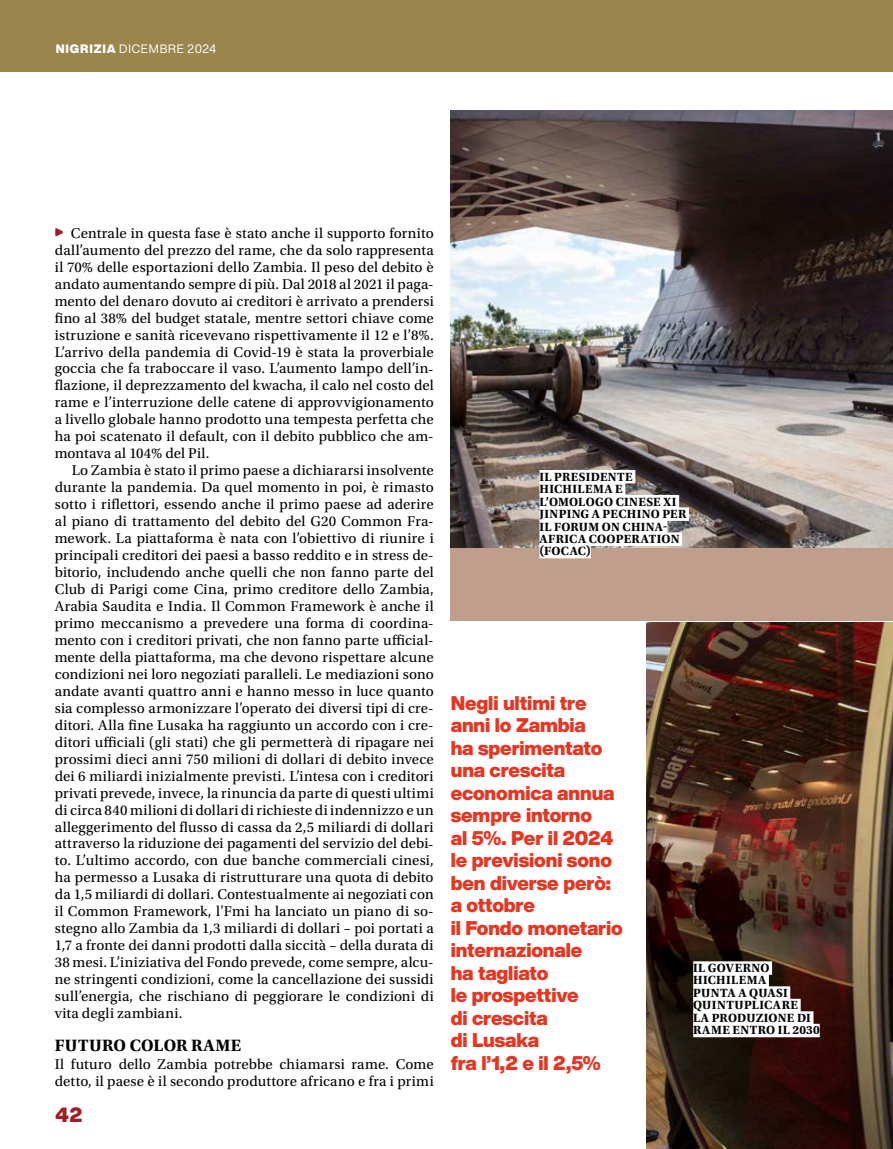
<style>
.page{position:relative;width:893px;height:1149px;background:#fff}
.page>*{position:absolute;margin:0;border:0;box-sizing:border-box;transform-origin:0 0}
.t1{font:900 20.25px "Helvetica Now Display";color:#9f1f25}
.t2{font:900 19.5px/22.5px "Helvetica Now Display";letter-spacing:-.005em;color:#e63622}
.t3{font:700 17.25px "Utopia Std";letter-spacing:.02em;color:#000}
.t4{font:300 16.5px "A Beckett";letter-spacing:.07em;color:#fff}
.t5{font:14.85px/17px "Utopia Std";letter-spacing:.01em;color:#000;text-align:justify}
.t6{font:700 12.45px/12.5px "Utopia Std";letter-spacing:.03em;color:#000}
.t7{font:12px "Helvetica Now Display";letter-spacing:.07em;color:#fff}
.s1{font-weight:900}
</style>
<div class="page">
<div style="left:0;top:0;width:893px;height:71px;background:#9a854d"></div>
<div style="left:451px;top:111px;width:442px;height:510px;background:#bf9e8b"></div>
<img style="left:451px;top:111px;width:442px;height:436px">
<div style="left:539px;top:470px;width:96px;height:13px;background:#fff"></div>
<div style="left:539px;top:482px;width:86px;height:14px;background:#fff"></div>
<div style="left:539px;top:495px;width:140px;height:13px;background:#fff"></div>
<div style="left:539px;top:507px;width:150px;height:13px;background:#fff"></div>
<div style="left:539px;top:520px;width:128px;height:13px;background:#fff"></div>
<div style="left:539px;top:532px;width:143px;height:13px;background:#fff"></div>
<div style="left:539px;top:544px;width:52px;height:14px;background:#fff"></div>
<svg style="left:55px;top:228px;width:8px;height:8px"></svg>
<img style="left:646px;top:622px;width:247px;height:526px">
<div style="left:693px;top:961px;width:79px;height:13px;background:#fff"></div>
<div style="left:693px;top:973px;width:76px;height:13px;background:#fff"></div>
<div style="left:693px;top:986px;width:97px;height:13px;background:#fff"></div>
<div style="left:693px;top:998px;width:108px;height:13px;background:#fff"></div>
<div style="left:693px;top:1010px;width:120px;height:14px;background:#fff"></div>
<div style="left:693px;top:1023px;width:127px;height:13px;background:#fff"></div>
<p class="t7" style="left:56px;top:40px;width:162px"><span class="s1">NIGRIZIA</span> DICEMBRE 2024</p>
<p class="t4" style="left:136px;top:40px;width:155px">MURAGLIA VERDE PANAFRICANA</p>
<p class="t5" style="left:55px;top:225px;width:381px;text-indent:16px">Centrale in questa fase è stato anche il supporto fornito dall’aumento del prezzo del rame, che da solo rappresenta il 70% delle esportazioni dello Zambia. Il peso del debito è andato aumentando sempre di più. Dal 2018 al 2021 il paga&shy;mento del denaro dovuto ai creditori è arrivato a prendersi fino al 38% del budget statale, mentre settori chiave come istruzione e sanità ricevevano rispettivamente il 12 e l’8%.<br>L’arrivo della pandemia di Covid-19 è stata la proverbiale goccia che fa traboccare il vaso. L’aumento lampo dell’in&shy;flazione, il deprezzamento del kwacha, il calo nel costo del rame e l’interruzione delle catene di approvvigionamento a livello globale hanno prodotto una tempesta perfetta che ha poi scatenato il default, con il debito pubblico che am&shy;montava al 104% del Pil.</p>
<p class="t5" style="left:55px;top:462px;width:381px;text-indent:17px">Lo Zambia è stato il primo paese a dichiararsi insolvente durante la pandemia. Da quel momento in poi, è rimasto sotto i riflettori, essendo anche il primo paese ad aderire al piano di trattamento del debito del G20 Common Fra&shy;mework. La piattaforma è nata con l’obiettivo di riunire i principali creditori dei paesi a basso reddito e in stress de&shy;bitorio, includendo anche quelli che non fanno parte del Club di Parigi come Cina, primo creditore dello Zambia, Arabia Saudita e India. Il Common Framework è anche il primo meccanismo a prevedere una forma di coordina&shy;mento con i creditori privati, che non fanno parte ufficial&shy;mente della piattaforma, ma che devono rispettare alcune condizioni nei loro negoziati paralleli. Le mediazioni sono andate avanti quattro anni e hanno messo in luce quanto sia complesso armonizzare l’operato dei diversi tipi di cre&shy;ditori. Alla fine Lusaka ha raggiunto un accordo con i cre&shy;ditori ufficiali (gli stati) che gli permetterà di ripagare nei prossimi dieci anni 750 milioni di dollari di debito invece dei 6 miliardi inizialmente previsti. L’intesa con i creditori privati prevede, invece, la rinuncia da parte di questi ultimi di circa 840 milioni di dollari di richieste di indennizzo e un alleggerimento del flusso di cassa da 2,5 miliardi di dollari attraverso la riduzione dei pagamenti del servizio del debi&shy;to. L’ultimo accordo, con due banche commerciali cinesi, ha permesso a Lusaka di ristrutturare una quota di debito da 1,5 miliardi di dollari. Contestualmente ai negoziati con il Common Framework, l’Fmi ha lanciato un piano di so&shy;stegno allo Zambia da 1,3 miliardi di dollari – poi portati a 1,7 a fronte dei danni prodotti dalla siccità – della durata di 38 mesi. L’iniziativa del Fondo prevede, come sempre, alcu&shy;ne stringenti condizioni, come la cancellazione dei sussidi sull’energia, che rischiano di peggiorare le condizioni di vita degli zambiani.</p>
<p class="t3" style="left:55px;top:1034px;width:188px">FUTURO COLOR RAME</p>
<p class="t5" style="left:55px;top:1055px;width:380px">Il futuro dello Zambia potrebbe chiamarsi rame. Come detto, il paese è il secondo produttore africano e fra i primi</p>
<h1 class="t1" style="left:55px;top:1100px;width:29px">42</h1>
<p class="t6" style="left:539px;top:470px;width:148px">IL PRESIDENTE<br>HICHILEMA E<br>L’OMOLOGO CINESE XI<br>JINPING A PECHINO PER<br>IL FORUM ON CHINA-<br>AFRICA COOPERATION (FOCAC)</p>
<p class="t2" style="left:451px;top:691px;width:173px">Negli ultimi tre anni lo Zambia<br>ha sperimentato una crescita economica annua sempre intorno<br>al 5%. Per il 2024 le previsioni sono ben diverse però: a ottobre<br>il Fondo monetario internazionale<br>ha tagliato<br>le prospettive<br>di crescita<br>di Lusaka<br>fra l’1,2 e il 2,5%</p>
<p class="t6" style="left:693px;top:961px;width:128px">IL GOVERNO<br>HICHILEMA<br>PUNTA A QUASI<br>QUINTUPLICARE<br>LA PRODUZIONE DI<br>RAME ENTRO IL 2030</p>
</div>
